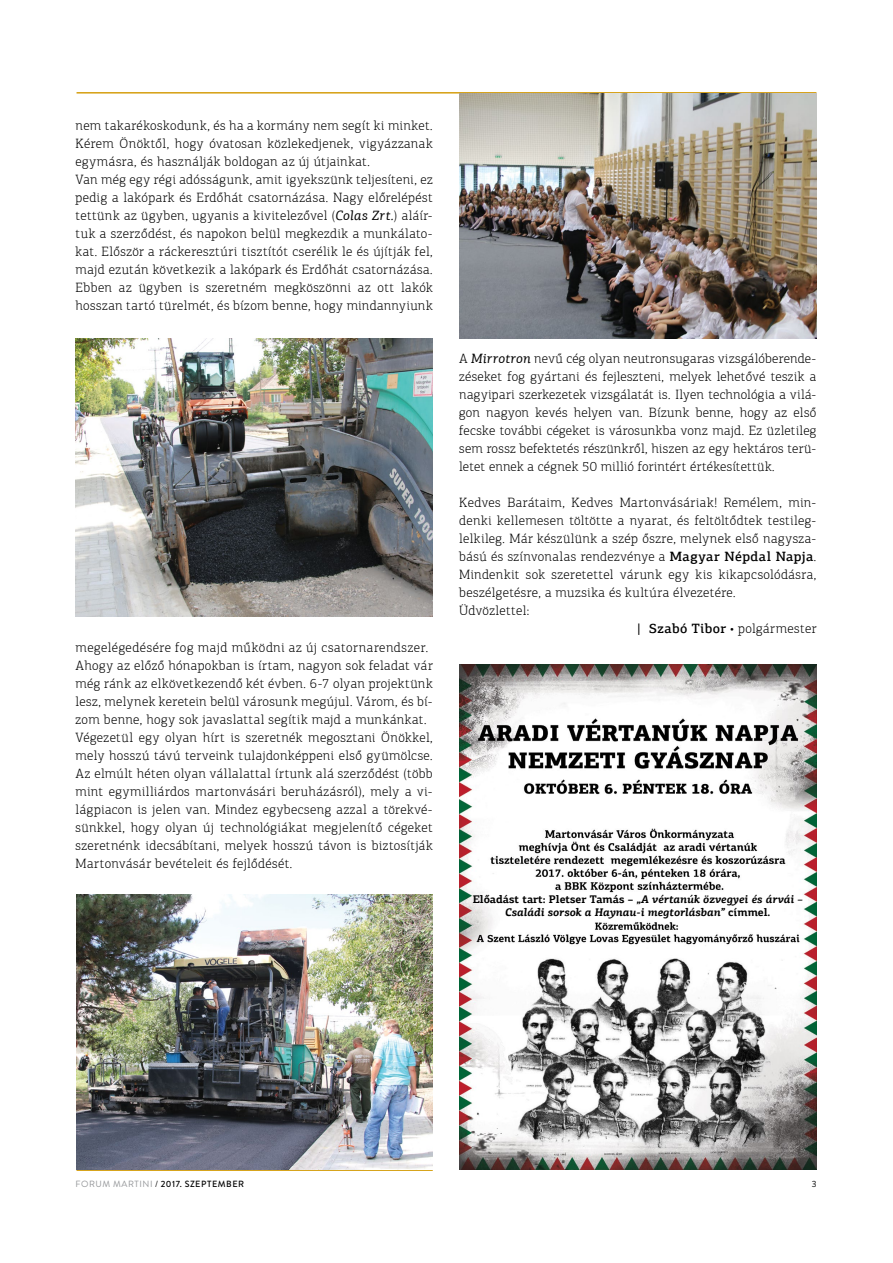
<style>
.page{position:relative;width:893px;height:1263px;background:#fff}
.page>*{position:absolute;margin:0;border:0;box-sizing:border-box;transform-origin:0 0}
.t1{font:300 13.5px/18px "PF Agora Slab Pro";letter-spacing:.03em;color:#000}
.t2{font:italic 700 11.1px/13.4px "PF Agora Slab Pro";color:#000;text-align:center}
.t3{font:500 9px "Brandon Grotesque";letter-spacing:.055em;color:#000}
.t4{font:9px "Brandon Grotesque";color:#000}
.s1{font-weight:400;font-style:italic}
.s2{font-weight:500}
.s3{font-style:normal}
.s4{font-weight:400;color:#939598}
.s5{font-weight:400}
</style>
<div class="page">
<hr style="left:77px;top:92px;width:739px;height:2px;background:#d59f10">
<hr style="left:77px;top:1169px;width:356px;height:2px;background:#d59f10">
<img style="left:76px;top:338px;width:357px;height:279px">
<img style="left:459px;top:94px;width:357px;height:244px">
<img style="left:77px;top:894px;width:356px;height:275px">
<img style="left:459px;top:664px;width:357px;height:505px">
<p class="t1" style="left:76px;top:116px;width:359px">nem takarékoskodunk, és ha a kormány nem segít ki minket.<br>Kérem Önöktől, hogy óvatosan közlekedjenek, vigyázzanak egymásra, és használják boldogan az új útjainkat.<br>Van még egy régi adósságunk, amit igyekszünk teljesíteni, ez pedig a lakópark és Erdőhát csatornázása. Nagy előrelépést tettünk az ügyben, ugyanis a kivitelezővel (<span class="s1">Colas Zrt.</span>) aláír&shy;tuk a szerződést, és napokon belül megkezdik a munkálato&shy;kat. Először a ráckeresztúri tisztítót cserélik le és újítják fel, majd ezután következik a lakópark és Erdőhát csatornázása.<br>Ebben az ügyben is szeretném megköszönni az ott lakók hosszan tartó türelmét, és bízom benne, hogy mindannyiunk</p>
<p class="t1" style="left:76px;top:638px;width:359px">megelégedésére fog majd működni az új csatornarendszer.<br>Ahogy az előző hónapokban is írtam, nagyon sok feladat vár még ránk az elkövetkezendő két évben. 6-7 olyan projektünk lesz, melynek keretein belül városunk megújul. Várom, és bí&shy;zom benne, hogy sok javaslattal segítik majd a munkánkat.<br>Végezetül egy olyan hírt is szeretnék megosztani Önökkel, mely hosszú távú terveink tulajdonképpeni első gyümölcse.<br>Az elmúlt héten olyan vállalattal írtunk alá szerződést (több mint egymilliárdos martonvásári beruházásról), mely a vi&shy;lágpiacon is jelen van. Mindez egybecseng azzal a törekvé&shy;sünkkel, hogy olyan új technológiákat megjelenítő cégeket szeretnénk idecsábítani, melyek hosszú távon is biztosítják Martonvásár bevételeit és fejlődését.</p>
<p class="t1" style="left:459px;top:350px;width:359px;text-align:justify">A <span class="s1">Mirrotron</span> nevű cég olyan neutronsugaras vizsgálóberende&shy;zéseket fog gyártani és fejleszteni, melyek lehetővé teszik a nagyipari szerkezetek vizsgálatát is. Ilyen technológia a vilá&shy;gon nagyon kevés helyen van. Bízunk benne, hogy az első fecske további cégeket is városunkba vonz majd. Ez üzletileg sem rossz befektetés részünkről, hiszen az egy hektáros terü&shy;letet ennek a cégnek 50 millió forintért értékesítettük.</p>
<p class="t1" style="left:459px;top:494px;width:359px">Kedves Barátaim, Kedves Martonvásáriak! Remélem, min-</p>
<p class="t1" style="left:459px;top:512px;width:359px">denki kellemesen töltötte a nyarat, és feltöltődtek testileg-</p>
<p class="t1" style="left:459px;top:530px;width:359px">lelkileg. Már készülünk a szép őszre, melynek első nagysza-</p>
<p class="t1" style="left:459px;top:548px;width:359px">bású és színvonalas rendezvénye a <span class="s2">Magyar Népdal Napja</span>.</p>
<p class="t1" style="left:459px;top:566px;width:359px">Mindenkit sok szeretettel várunk egy kis kikapcsolódásra,</p>
<p class="t1" style="left:459px;top:584px;width:278px">beszélgetésre, a muzsika és kultúra élvezetére.</p>
<p class="t1" style="left:459px;top:602px;width:72px">Üdvözlettel:</p>
<p class="t1" style="left:637px;top:620px;width:181px"><span class="s2">| Szabó Tibor</span> • polgármester</p>
<p class="t2" style="left:473px;top:892px;width:332px"><span class="s3">Előadást tart: Pletser Tamás –</span> „A vértanúk özvegyei és árvái –<br>Családi sorsok a Haynau-i megtorlásban” <span class="s3">címmel.</span></p>
<p class="t3" style="left:76px;top:1177px;width:170px"><span class="s4">FORUM MARTINI</span> <span class="s5">/</span> 2017. SZEPTEMBER</p>
<p class="t4" style="left:812px;top:1177px;width:6px">3</p>
</div>
